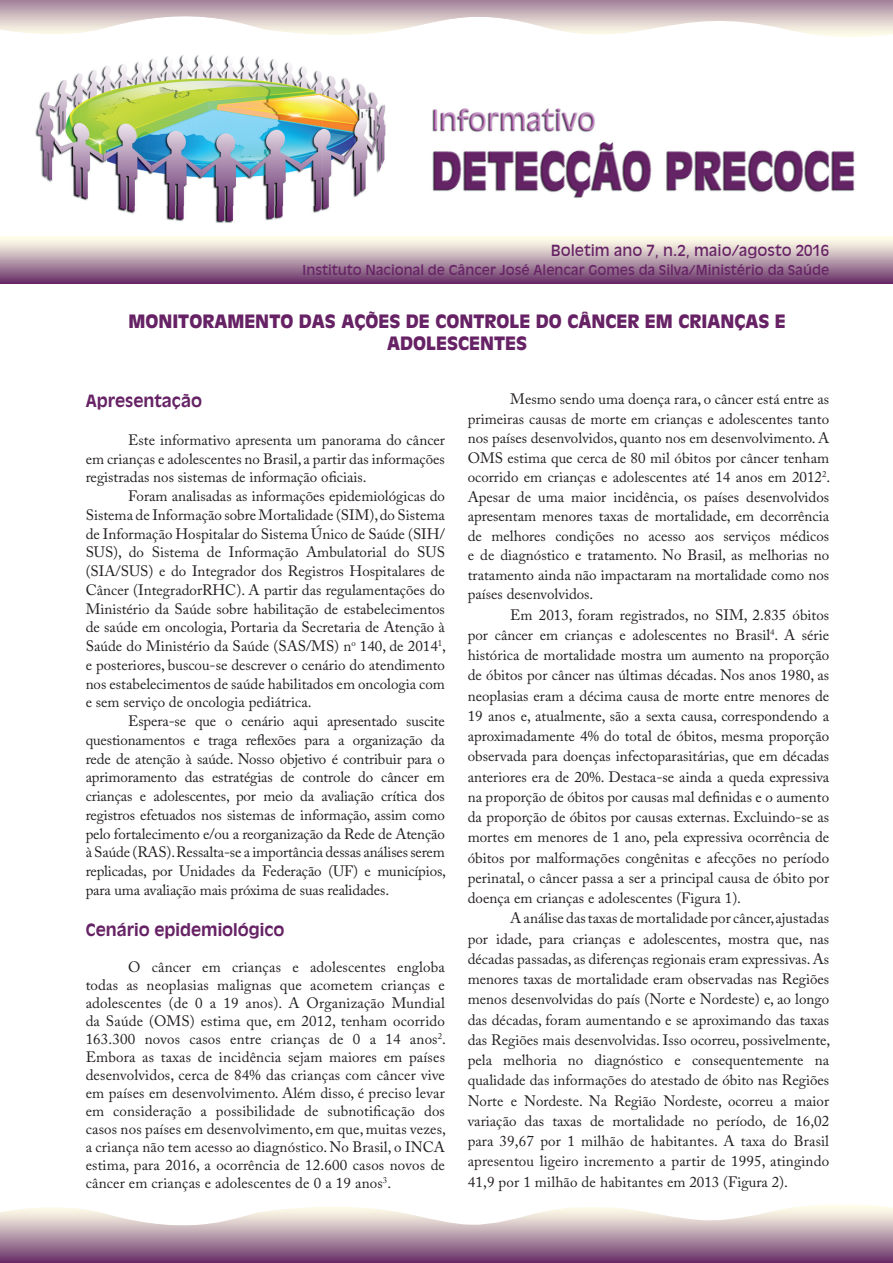
<style>
.page{position:relative;width:893px;height:1263px;background:#fff}
.page>*{position:absolute;margin:0;border:0;box-sizing:border-box;transform-origin:0 0}
.t1{font:900 18px/21.6px "Decade Black S Si";color:#662265;text-align:center}
.t2{font:700 16.5px "Decade S Si";color:#662265}
.t3{font:15px/20.2px "Adobe Caslon Pro";color:#231f20;text-align:justify}
.t4{font:15px "Decade S Si";color:#662265}
.t5{font:13.5px "Decade S Si";color:#662265}
</style>
<div class="page">
<img style="left:35px;top:55px;width:820px;height:168px">
<svg style="left:0;top:1205px;width:893px;height:58px;background:#baa0b2"></svg>
<div style="left:0;top:236px;width:893px;height:47px;background:linear-gradient(to bottom,#fffff5,#6a346a)"></div>
<svg style="left:0;top:0;width:893px;height:37px"></svg>
<p class="t4" style="left:551px;top:241px;width:280px">Boletim ano 7, n.2, maio/agosto 2016</p>
<p class="t5" style="left:303px;top:262px;width:528px">Instituto Nacional de Câncer José Alencar Gomes da Silva/Ministério da Saúde</p>
<p class="t1" style="left:128px;top:310px;width:659px">MONITORAMENTO DAS AÇÕES DE CONTROLE DO CÂNCER EM CRIANÇAS E<br>ADOLESCENTES</p>
<p class="t2" style="left:86px;top:390px;width:118px">Apresentação</p>
<p class="t3" style="left:86px;top:430px;width:361px;line-height:18.8px;text-indent:43px">Este informativo apresenta um panorama do câncer em crianças e adolescentes no Brasil, a partir das informações registradas nos sistemas de informação oficiais.</p>
<p class="t3" style="left:86px;top:487px;width:362px;line-height:18.8px;text-indent:43px">Foram analisadas as informações epidemiológicas do Sistema de Informação sobre Mortalidade (SIM), do Sistema de Informação Hospitalar do Sistema Único de Saúde (SIH/ SUS), do Sistema de Informação Ambulatorial do SUS (SIA/SUS) e do Integrador dos Registros Hospitalares de Câncer (IntegradorRHC). A partir das regulamentações do Ministério da Saúde sobre habilitação de estabelecimentos de saúde em oncologia, Portaria da Secretaria de Atenção à Saúde do Ministério da Saúde (SAS/MS) n<sup>o</sup> 140, de 2014<sup>1</sup>, e posteriores, buscou-se descrever o cenário do atendimento nos estabelecimentos de saúde habilitados em oncologia com e sem serviço de oncologia pediátrica.</p>
<p class="t3" style="left:86px;top:712px;width:362px;line-height:18.8px;text-indent:43px">Espera-se que o cenário aqui apresentado suscite questionamentos e traga reflexões para a organização da rede de atenção à saúde. Nosso objetivo é contribuir para o aprimoramento das estratégias de controle do câncer em crianças e adolescentes, por meio da avaliação crítica dos registros efetuados nos sistemas de informação, assim como pelo fortalecimento e/ou a reorganização da Rede de Atenção à Saúde (RAS). Ressalta-se a importância dessas análises serem replicadas, por Unidades da Federação (UF) e municípios, para uma avaliação mais próxima de suas realidades.</p>
<p class="t2" style="left:86px;top:920px;width:200px">Cenário epidemiológico</p>
<p class="t3" style="left:86px;top:958px;width:362px;line-height:18px;text-indent:43px">O câncer em crianças e adolescentes engloba todas as neoplasias malignas que acometem crianças e adolescentes (de 0 a 19 anos). A Organização Mundial da Saúde (OMS) estima que, em 2012, tenham ocorrido 163.300 novos casos entre crianças de 0 a 14 anos<sup>2</sup>.<br>Embora as taxas de incidência sejam maiores em países desenvolvidos, cerca de 84% das crianças com câncer vive em países em desenvolvimento. Além disso, é preciso levar em consideração a possibilidade de subnotificação dos casos nos países em desenvolvimento, em que, muitas vezes, a criança não tem acesso ao diagnóstico. No Brasil, o INCA estima, para 2016, a ocorrência de 12.600 casos novos de câncer em crianças e adolescentes de 0 a 19 anos<sup>3</sup>.</p>
<p class="t3" style="left:468px;top:389px;width:364px;line-height:19.5px;text-indent:43px">Mesmo sendo uma doença rara, o câncer está entre as primeiras causas de morte em crianças e adolescentes tanto nos países desenvolvidos, quanto nos em desenvolvimento. A OMS estima que cerca de 80 mil óbitos por câncer tenham ocorrido em crianças e adolescentes até 14 anos em 2012<sup>2</sup>.<br>Apesar de uma maior incidência, os países desenvolvidos apresentam menores taxas de mortalidade, em decorrência de melhores condições no acesso aos serviços médicos e de diagnóstico e tratamento. No Brasil, as melhorias no tratamento ainda não impactaram na mortalidade como nos países desenvolvidos.</p>
<p class="t3" style="left:468px;top:604px;width:363px;text-indent:43px">Em 2013, foram registrados, no SIM, 2.835 óbitos por câncer em crianças e adolescentes no Brasil<sup>4</sup>. A série histórica de mortalidade mostra um aumento na proporção de óbitos por câncer nas últimas décadas. Nos anos 1980, as neoplasias eram a décima causa de morte entre menores de 19 anos e, atualmente, são a sexta causa, correspondendo a aproximadamente 4% do total de óbitos, mesma proporção observada para doenças infectoparasitárias, que em décadas anteriores era de 20%. Destaca-se ainda a queda expressiva na proporção de óbitos por causas mal definidas e o aumento da proporção de óbitos por causas externas. Excluindo-se as mortes em menores de 1 ano, pela expressiva ocorrência de óbitos por malformações congênitas e afecções no período perinatal, o câncer passa a ser a principal causa de óbito por doença em crianças e adolescentes (Figura 1).</p>
<p class="t3" style="left:468px;top:908px;width:364px;text-indent:43px">A análise das taxas de mortalidade por câncer, ajustadas por idade, para crianças e adolescentes, mostra que, nas décadas passadas, as diferenças regionais eram expressivas. As menores taxas de mortalidade eram observadas nas Regiões menos desenvolvidas do país (Norte e Nordeste) e, ao longo das décadas, foram aumentando e se aproximando das taxas das Regiões mais desenvolvidas. Isso ocorreu, possivelmente, pela melhoria no diagnóstico e consequentemente na qualidade das informações do atestado de óbito nas Regiões Norte e Nordeste. Na Região Nordeste, ocorreu a maior variação das taxas de mortalidade no período, de 16,02 para 39,67 por 1 milhão de habitantes. A taxa do Brasil apresentou ligeiro incremento a partir de 1995, atingindo 41,9 por 1 milhão de habitantes em 2013 (Figura 2).</p>
</div>
